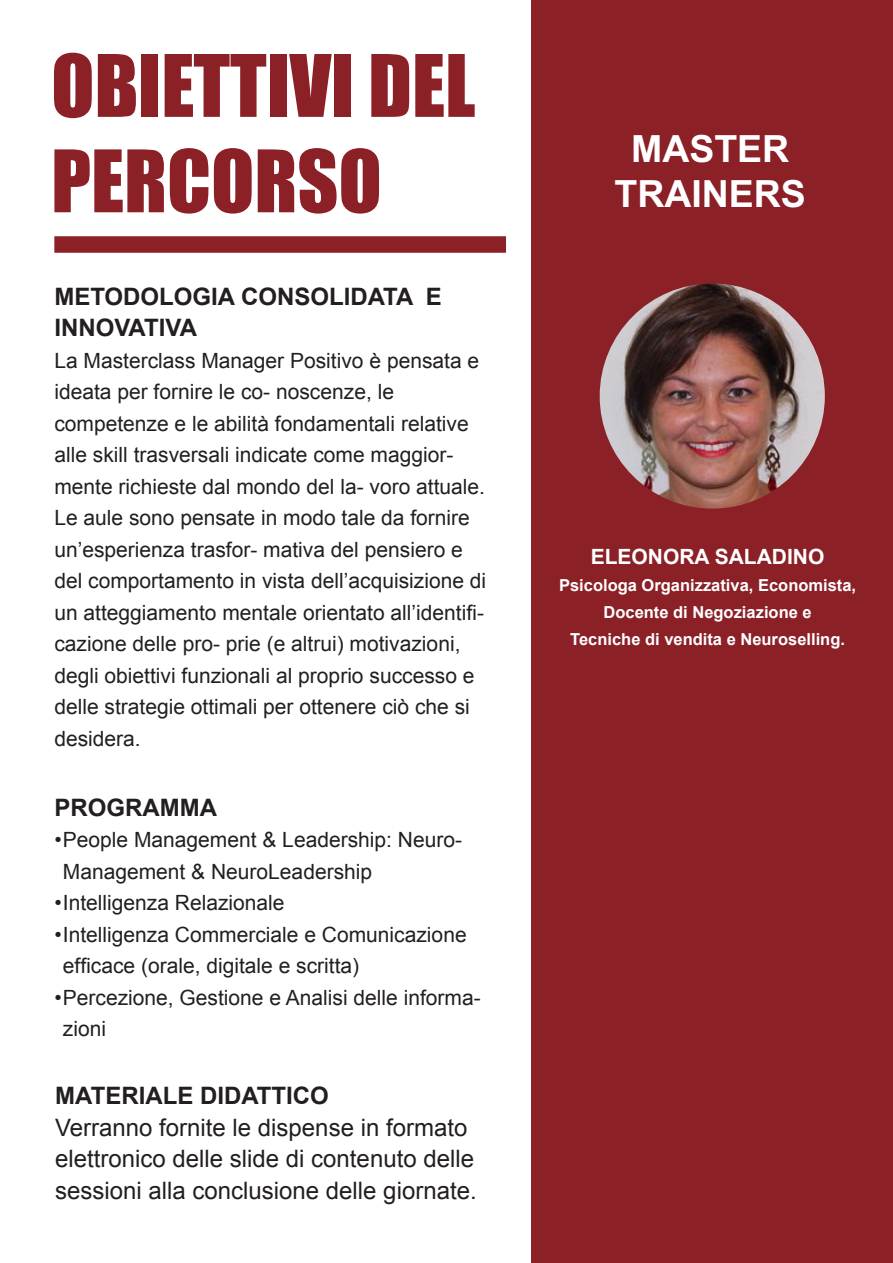
<style>
.page{position:relative;width:893px;height:1263px;background:#fff}
.page>*{position:absolute;margin:0;border:0;box-sizing:border-box;transform-origin:0 0}
.t1{font:79.5px/95.4px "Impact";color:#8b2027}
.t2{font:700 37.5px/45px "Arial";color:#fff;text-align:center}
.t3{font:24px/31.5px "Arial";color:#231f20}
.t4{font:700 24px "Arial";color:#231f20}
.t5{font:21px/31.5px "Arial";color:#231f20}
.t6{font:700 21px "Arial";color:#fff}
.t7{font:700 16.5px/27px "Arial";color:#fff;text-align:center}
</style>
<div class="page">
<div style="left:531px;top:0;width:362px;height:1263px;background:#8b2027"></div>
<img style="left:600px;top:283px;width:225px;height:226px;border-radius:113px">
<div style="left:54px;top:236px;width:452px;height:17px;background:#8b2027"></div>
<p class="t1" style="left:51px;top:36px;width:426px">OBIETTIVI DEL<br>PERCORSO</p>
<p class="t4" style="left:54px;top:281px;width:389px">METODOLOGIA CONSOLIDATA E</p>
<p class="t4" style="left:54px;top:312px;width:144px">INNOVATIVA</p>
<p class="t5" style="left:54px;top:345px;width:426px">La Masterclass Manager Positivo è pensata e ideata per fornire le co- noscenze, le</p>
<p class="t5" style="left:54px;top:408px;width:432px">competenze e le abilità fondamentali relative alle skill trasversali indicate come maggior&shy;mente richieste dal mondo del la- voro attuale.</p>
<p class="t5" style="left:54px;top:502px;width:433px">Le aule sono pensate in modo tale da fornire un’esperienza trasfor- mativa del pensiero e del comportamento in vista dell’acquisizione di un atteggiamento mentale orientato all’identifi&shy;cazione delle pro- prie (e altrui) motivazioni,</p>
<p class="t5" style="left:54px;top:660px;width:422px">degli obiettivi funzionali al proprio successo e delle strategie ottimali per ottenere ciò che si desidera.</p>
<p class="t4" style="left:54px;top:792px;width:164px">PROGRAMMA</p>
<p class="t5" style="left:63px;top:824px;width:401px;text-indent:-9px">•People Management &amp; Leadership: Neuro-<br>Management &amp; NeuroLeadership</p>
<p class="t5" style="left:54px;top:887px;width:232px">•Intelligenza Relazionale</p>
<p class="t5" style="left:63px;top:919px;width:405px;text-indent:-9px">•Intelligenza Commerciale e Comunicazione efficace (orale, digitale e scritta)</p>
<p class="t5" style="left:63px;top:982px;width:419px;text-indent:-9px">•Percezione, Gestione e Analisi delle informa&shy;zioni</p>
<p class="t4" style="left:55px;top:1080px;width:275px">MATERIALE DIDATTICO</p>
<p class="t3" style="left:55px;top:1111px;width:423px">Verranno fornite le dispense in formato elettronico delle slide di contenuto delle sessioni alla conclusione delle giornate.</p>
<p class="t2" style="left:615px;top:127px;width:193px">MASTER<br>TRAINERS</p>
<p class="t6" style="left:591px;top:542px;width:235px">ELEONORA SALADINO</p>
<p class="t7" style="left:559px;top:572px;width:299px">Psicologa Organizzativa, Economista,<br>Docente di Negoziazione e</p>
<p class="t7" style="left:570px;top:626px;width:276px">Tecniche di vendita e Neuroselling.</p>
</div>
